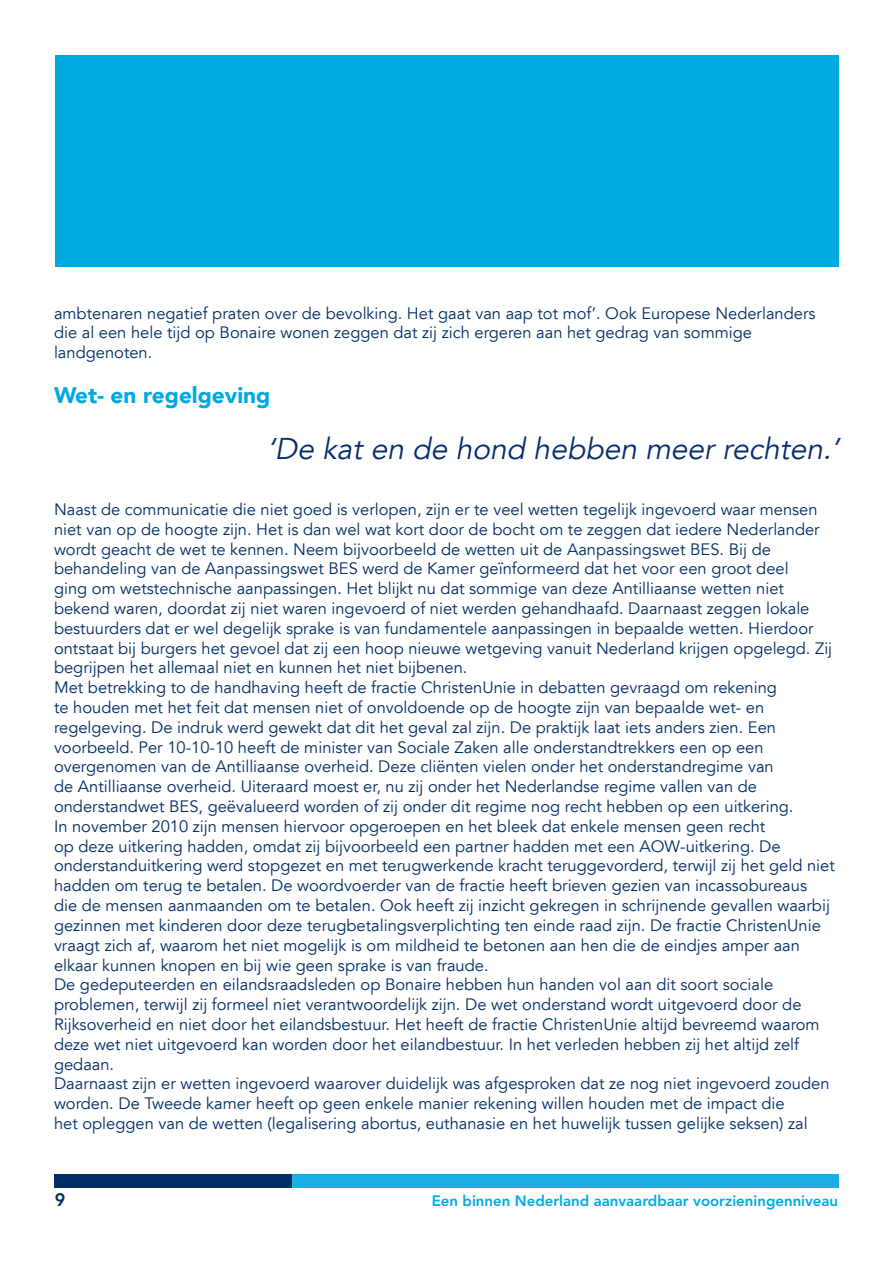
<style>
.page{position:relative;width:893px;height:1263px;background:#fff}
.page>*{position:absolute;margin:0;border:0;box-sizing:border-box;transform-origin:0 0}
.t1{font:italic 30px "Avenir LT";color:#062c6e}
.t2{font:900 22.5px "Avenir LT";color:#00a8e2}
.t3{font:16.5px/19.8px "Avenir LT";color:#012d65}
.t4{font:800 15px "Avenir LT Std";color:#00a8e2}
.t5{font:800 15px "Avenir LT Std";color:#012d65}
.s1{font-size:18px}
</style>
<div class="page">
<div style="left:55px;top:55px;width:783px;height:211px;background:#00a8e2"></div>
<div style="left:55px;top:1174px;width:783px;height:13px;background:#1aaee5"></div>
<div style="left:54px;top:1174px;width:237px;height:13px;background:#012d65"></div>
<p class="t3" style="left:54px;top:303px;width:763px">ambtenaren negatief praten over de bevolking. Het gaat van aap tot mof’. Ook Europese Nederlanders die al een hele tijd op Bonaire wonen zeggen dat zij zich ergeren aan het gedrag van sommige landgenoten.</p>
<h2 class="t2" style="left:54px;top:382px;width:218px">Wet- en regelgeving</h2>
<h1 class="t1" style="left:267px;top:432px;width:580px">‘De kat en de hond hebben meer rechten.’</h1>
<p class="t3" style="left:54px;top:500px;width:782px">Naast de communicatie die niet goed is verlopen, zijn er te veel wetten tegelijk ingevoerd waar mensen niet van op de hoogte zijn. Het is dan wel wat kort door de bocht om te zeggen dat iedere Nederlander wordt geacht de wet te kennen. Neem bijvoorbeeld de wetten uit de Aanpassingswet BES. Bij de behandeling van de Aanpassingswet BES werd de Kamer geïnformeerd dat het voor een groot deel<br>ging om wetstechnische aanpassingen. Het blijkt nu dat sommige van deze Antilliaanse wetten niet bekend waren, doordat zij niet waren ingevoerd of niet werden gehandhaafd. Daarnaast zeggen lokale bestuurders dat er wel degelijk sprake is van fundamentele aanpassingen in bepaalde wetten. Hierdoor ontstaat bij burgers het gevoel dat zij een hoop nieuwe wetgeving vanuit Nederland krijgen opgelegd. Zij begrijpen het allemaal niet en kunnen het niet bijbenen.<br>Met betrekking to de handhaving heeft de fractie ChristenUnie in debatten gevraagd om rekening<br>te houden met het feit dat mensen niet of onvoldoende op de hoogte zijn van bepaalde wet- en regelgeving. De indruk werd gewekt dat dit het geval zal zijn. De praktijk laat iets anders zien. Een voorbeeld. Per 10-10-10 heeft de minister van Sociale Zaken alle onderstandtrekkers een op een overgenomen van de Antilliaanse overheid. Deze cliënten vielen onder het onderstandregime van<br>de Antilliaanse overheid. Uiteraard moest er, nu zij onder het Nederlandse regime vallen van de onderstandwet BES, geëvalueerd worden of zij onder dit regime nog recht hebben op een uitkering.<br>In november 2010 zijn mensen hiervoor opgeroepen en het bleek dat enkele mensen geen recht<br>op deze uitkering hadden, omdat zij bijvoorbeeld een partner hadden met een AOW-uitkering. De onderstanduitkering werd stopgezet en met terugwerkende kracht teruggevorderd, terwijl zij het geld niet hadden om terug te betalen. De woordvoerder van de fractie heeft brieven gezien van incassobureaus<br>die de mensen aanmaanden om te betalen. Ook heeft zij inzicht gekregen in schrijnende gevallen waarbij gezinnen met kinderen door deze terugbetalingsverplichting ten einde raad zijn. De fractie ChristenUnie vraagt zich af, waarom het niet mogelijk is om mildheid te betonen aan hen die de eindjes amper aan elkaar kunnen knopen en bij wie geen sprake is van fraude.<br>De gedeputeerden en eilandsraadsleden op Bonaire hebben hun handen vol aan dit soort sociale problemen, terwijl zij formeel niet verantwoordelijk zijn. De wet onderstand wordt uitgevoerd door de Rijksoverheid en niet door het eilandsbestuur. Het heeft de fractie ChristenUnie altijd bevreemd waarom deze wet niet uitgevoerd kan worden door het eilandbestuur. In het verleden hebben zij het altijd zelf gedaan.<br>Daarnaast zijn er wetten ingevoerd waarover duidelijk was afgesproken dat ze nog niet ingevoerd zouden worden. De Tweede kamer heeft op geen enkele manier rekening willen houden met de impact die<br>het opleggen van de wetten (legalisering abortus, euthanasie en het huwelijk tussen gelijke seksen) zal</p>
<p class="t5" style="left:55px;top:1192px;width:12px">2 <span class="s1">9</span></p>
<p class="t4" style="left:328px;top:1192px;width:507px">Laat doven meedoen i Ned rland. Erken de Nederlandse Gebarentaal!</p>
<p class="t4" style="left:432px;top:1192px;width:408px">Een binnen Nederland aanvaardbaar voorzieningenniveau</p>
</div>
